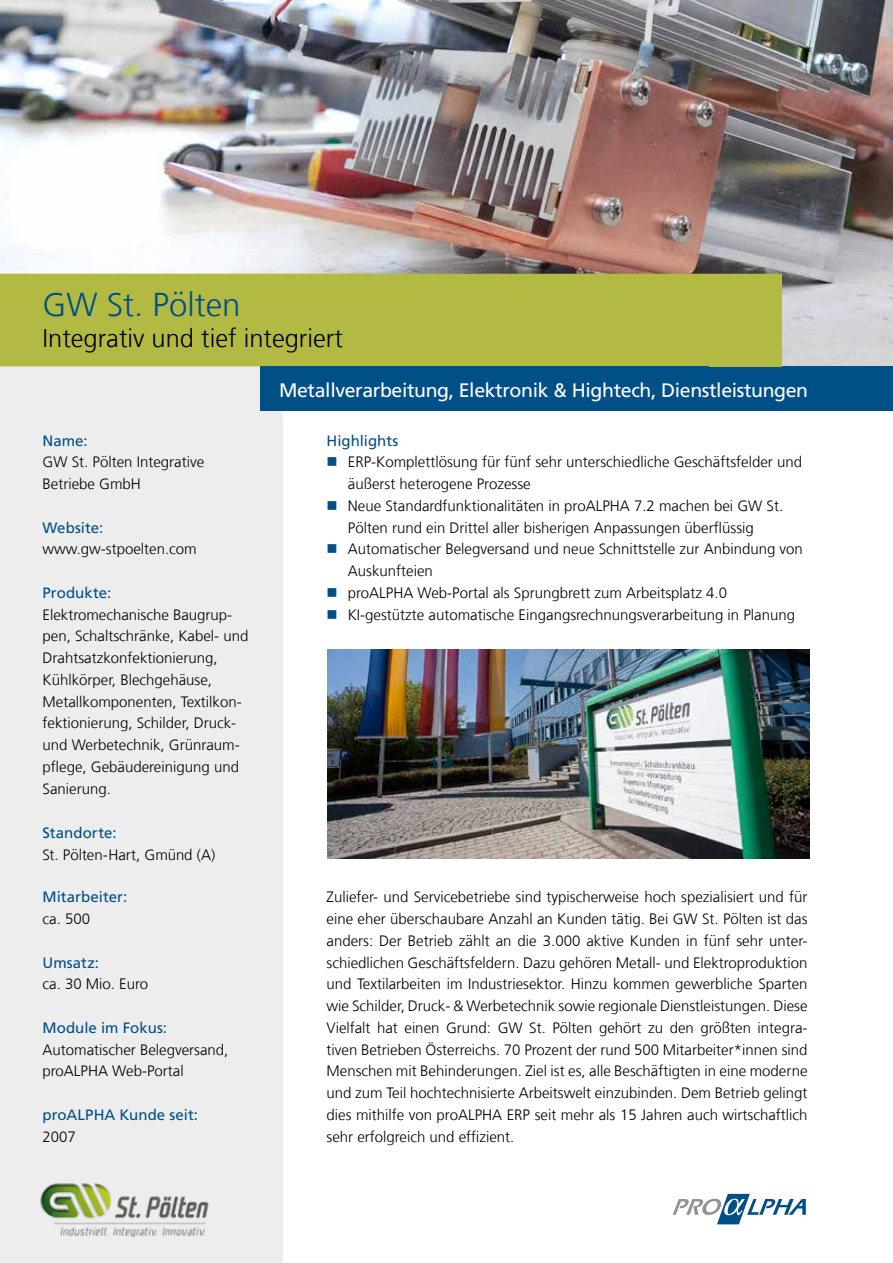
<style>
.page{position:relative;width:893px;height:1263px;background:#fff}
.page>*{position:absolute;margin:0;border:0;box-sizing:border-box;transform-origin:0 0}
.t1{font:300 33px "Frutiger LT Com";color:#004e86}
.t2{font:300 25.5px "Frutiger LT Com";color:#000}
.t3{font:19.5px "Frutiger LT Com";letter-spacing:-.02em;color:#fff}
.t4{font:300 15px/21.8px "Frutiger LT Com";color:#000}
.t5{font:15px "Frutiger LT Com";letter-spacing:.005em;color:#004e86}
</style>
<div class="page">
<img style="left:0;top:0;width:893px;height:366px">
<div style="left:0;top:343px;width:283px;height:920px;background:#ededed"></div>
<div style="left:0;top:274px;width:710px;height:92px;background:#b3ba43"></div>
<svg style="left:673px;top:1194px;width:133px;height:30px"></svg>
<div style="left:260px;top:366px;width:633px;height:45px;background:#004f87"></div>
<div style="left:710px;top:274px;width:72px;height:92px;background:#b3ba43"></div>
<img style="left:40px;top:1183px;width:169px;height:53px">
<img style="left:327px;top:649px;width:483px;height:210px">
<h1 class="t1" style="left:43px;top:284px;width:200px">GW St. Pölten</h1>
<h2 class="t2" style="left:43px;top:322px;width:302px">Integrativ und tief integriert</h2>
<h3 class="t3" style="left:279px;top:378px;width:530px">Metallverarbeitung, Elektronik &amp; Hightech, Dienstleistungen</h3>
<p class="t5" style="left:43px;top:431px;width:47px">Name:</p>
<p class="t4" style="left:43px;top:451px;width:163px">GW St. Pölten Integrative<br>Betriebe GmbH</p>
<p class="t5" style="left:43px;top:518px;width:62px">Website:</p>
<p class="t4" style="left:43px;top:538px;width:156px">www.gw-stpoelten.com</p>
<p class="t5" style="left:43px;top:583px;width:70px">Produkte:</p>
<p class="t4" style="left:43px;top:603px;width:207px">Elektromechanische Baugrup&shy;pen, Schaltschränke, Kabel- und<br>Drahtsatzkonfektionierung,<br>Kühlkörper, Blechgehäuse,<br>Metallkomponenten, Textilkon&shy;fektionierung, Schilder, Druck&shy;und Werbetechnik, Grünraum&shy;pflege, Gebäudereinigung und<br>Sanierung.</p>
<p class="t5" style="left:43px;top:824px;width:75px">Standorte:</p>
<p class="t4" style="left:43px;top:844px;width:174px">St. Pölten-Hart, Gmünd (A)</p>
<p class="t5" style="left:43px;top:888px;width:86px">Mitarbeiter:</p>
<p class="t4" style="left:43px;top:908px;width:49px">ca. 500</p>
<p class="t5" style="left:43px;top:953px;width:58px">Umsatz:</p>
<p class="t4" style="left:43px;top:973px;width:107px">ca. 30 Mio. Euro</p>
<p class="t5" style="left:43px;top:1018px;width:126px">Module im Fokus:</p>
<p class="t4" style="left:43px;top:1038px;width:187px">Automatischer Belegversand, proALPHA Web-Portal</p>
<p class="t5" style="left:43px;top:1105px;width:157px">proALPHA Kunde seit:</p>
<p class="t4" style="left:43px;top:1125px;width:35px">2007</p>
<p class="t5" style="left:327px;top:431px;width:73px">Highlights</p>
<p class="t4" style="left:348px;top:451px;width:457px">ERP-Komplettlösung für fünf sehr unterschiedliche Geschäftsfelder und äußerst heterogene Prozesse<br>Neue Standardfunktionalitäten in proALPHA 7.2 machen bei GW St.<br>Pölten rund ein Drittel aller bisherigen Anpassungen überflüssig Automatischer Belegversand und neue Schnittstelle zur Anbindung von Auskunfteien<br>proALPHA Web-Portal als Sprungbrett zum Arbeitsplatz 4.0<br>KI-gestützte automatische Eingangsrechnungsverarbeitung in Planung</p>
<p class="t4" style="left:327px;top:886px;width:482px;text-align:justify">Zuliefer- und Servicebetriebe sind typischerweise hoch spezialisiert und für eine eher überschaubare Anzahl an Kunden tätig. Bei GW St. Pölten ist das anders: Der Betrieb zählt an die 3.000 aktive Kunden in fünf sehr unter&shy;schiedlichen Geschäftsfeldern. Dazu gehören Metall- und Elektroproduktion und Textilarbeiten im Industriesektor. Hinzu kommen gewerbliche Sparten wie Schilder, Druck- &amp; Werbetechnik sowie regionale Dienstleistungen. Diese Vielfalt hat einen Grund: GW St. Pölten gehört zu den größten integra&shy;tiven Betrieben Österreichs. 70 Prozent der rund 500 Mitarbeiter*innen sind Menschen mit Behinderungen. Ziel ist es, alle Beschäftigten in eine moderne und zum Teil hochtechnisierte Arbeitswelt einzubinden. Dem Betrieb gelingt dies mithilfe von proALPHA ERP seit mehr als 15 Jahren auch wirtschaftlich sehr erfolgreich und effizient.</p>
</div>
